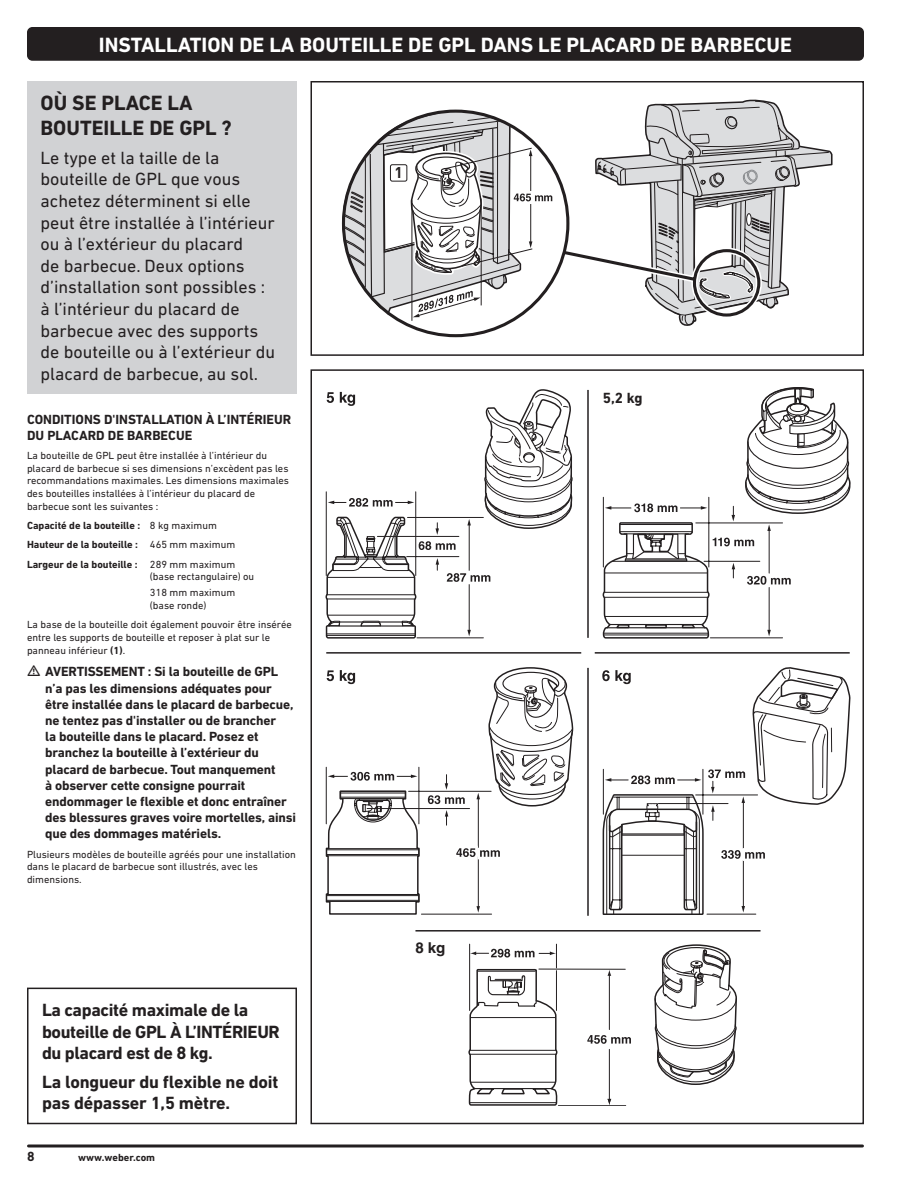
<style>
.page{position:relative;width:918px;height:1188px;background:#fff}
.page>*{position:absolute;margin:0;border:0;box-sizing:border-box;transform-origin:0 0}
.t1{font:700 21px "DIN Next LT Pro";color:#fff}
.t2{font:700 21px/25.2px "DIN Next LT Pro";color:#231f20}
.t3{font:18px/21.6px "DIN Next LT Pro";color:#231f20}
.t4{font:700 18px/21.6px "DIN Next LT Pro";letter-spacing:-.02em;color:#231f20}
.t5{font:700 15.45px "DIN Pro";color:#231f20}
.t6{font:700 15px "DIN Next LT Pro";color:#231f20}
.t7{font:700 15px "Helvetica LT Std";color:#231f20}
.t8{font:700 13.5px/16.2px "DIN Next LT Pro";letter-spacing:-.01em;color:#231f20}
.t9{font:10.5px/12.6px "DIN Next LT Pro";color:#231f20}
.t10{font:700 10.5px/19.4px "DIN Next LT Pro";color:#231f20}
.s1{font-weight:400}
.s2{font-weight:700}
</style>
<div class="page">
<div style="left:27px;top:27px;width:837px;height:34px;background:#231f20;border-radius:5px"></div>
<svg style="left:28px;top:1144px;width:834px;height:4px;background:#595657"></svg>
<svg style="left:327px;top:670px;width:7px;height:11px"></svg>
<svg style="left:340px;top:670px;width:15px;height:14px"></svg>
<hr style="left:326px;top:652px;width:255px;height:2px;background:#231f20">
<hr style="left:595px;top:652px;width:255px;height:2px;background:#231f20">
<hr style="left:415px;top:930px;width:346px;height:2px;background:#231f20">
<hr style="left:478px;top:798px;width:1px;height:109px;background:#231f20">
<svg style="left:477px;top:906px;width:3px;height:7px"></svg>
<hr style="left:409px;top:791px;width:82px;height:1px;background:#231f20">
<hr style="left:421px;top:914px;width:71px;height:1px;background:#231f20">
<hr style="left:367px;top:808px;width:103px;height:1px;background:#231f20">
<svg style="left:326px;top:767px;width:94px;height:148px"></svg>
<svg style="left:428px;top:667px;width:146px;height:206px"></svg>
<svg style="left:326px;top:387px;width:524px;height:252px"></svg>
<hr style="left:587px;top:390px;width:2px;height:248px;background:#231f20">
<hr style="left:539px;top:969px;width:86px;height:1px;background:#231f20">
<hr style="left:558px;top:1105px;width:68px;height:1px;background:#231f20">
<hr style="left:609px;top:1049px;width:1px;height:51px;background:#231f20">
<svg style="left:608px;top:1099px;width:3px;height:6px"></svg>
<svg style="left:587px;top:667px;width:263px;height:419px"></svg>
<svg style="left:468px;top:931px;width:90px;height:175px"></svg>
<div style="left:27px;top:81px;width:270px;height:312px;background:#d1d2d4"></div>
<div style="left:27px;top:988px;width:270px;height:136px;border:2px solid #231f20"></div>
<svg style="left:342px;top:101px;width:487px;height:225px"></svg>
<div style="left:390px;top:165px;width:17px;height:16px;background:#fff;border-radius:2px"></div>
<div style="left:390px;top:164px;width:17px;height:18px;border:1px solid #231f20;border-radius:2px"></div>
<div style="left:310px;top:81px;width:554px;height:275px;border:2px solid #231f20"></div>
<div style="left:600px;top:384px;width:73px;height:27px;background:#fff"></div>
<h1 class="t1" style="left:99px;top:32px;width:695px">INSTALLATION DE LA BOUTEILLE DE GPL DANS LE PLACARD DE BARBECUE</h1>
<h1 class="t2" style="left:40px;top:90px;width:193px">OÙ SE PLACE LA<br>BOUTEILLE DE GPL ?</h1>
<p class="t3" style="left:40px;top:147px;width:236px">Le type et la taille de la bouteille de GPL que vous achetez déterminent si elle peut être installée à l’intérieur ou à l’extérieur du placard<br>de barbecue. Deux options d’installation sont possibles : à l’intérieur du placard de barbecue avec des supports de bouteille ou à l’extérieur du placard de barbecue, au sol.</p>
<p class="t8" style="left:27px;top:411px;width:266px">CONDITIONS D'INSTALLATION À L’INTÉRIEUR<br>DU PLACARD DE BARBECUE</p>
<p class="t9" style="left:27px;top:449px;width:264px">La bouteille de GPL peut être installée à l’intérieur du placard de barbecue si ses dimensions n’excèdent pas les recommandations maximales. Les dimensions maximales des bouteilles installées à l’intérieur du placard de barbecue sont les suivantes :</p>
<p class="t10" style="left:27px;top:516px;width:210px">Capacité de la bouteille : <span class="s1">8 kg maximum<br></span>Hauteur de la bouteille : <span class="s1">465 mm maximum<br></span>Largeur de la bouteille : <span class="s1">289 mm maximum</span></p>
<p class="t9" style="left:150px;top:569px;width:106px;line-height:16px">(base rectangulaire) ou<br>318 mm maximum</p>
<p class="t9" style="left:27px;top:596px;width:266px;line-height:19.4px;text-indent:123px">(base ronde)<br>La base de la bouteille doit également pouvoir être insérée</p>
<p class="t9" style="left:27px;top:631px;width:245px">entre les supports de bouteille et reposer à plat sur le panneau inférieur <span class="s2">(1)</span>.</p>
<p class="t8" style="left:45px;top:664px;width:253px">AVERTISSEMENT : Si la bouteille de GPL n’a pas les dimensions adéquates pour être installée dans le placard de barbecue, ne tentez pas d'installer ou de brancher<br>la bouteille dans le placard. Posez et branchez la bouteille à l’extérieur du placard de barbecue. Tout manquement<br>à observer cette consigne pourrait endommager le flexible et donc entraîner des blessures graves voire mortelles, ainsi que des dommages matériels.</p>
<p class="t9" style="left:27px;top:848px;width:270px">Plusieurs modèles de bouteille agréés pour une installation dans le placard de barbecue sont illustrés, avec les dimensions.</p>
<h2 class="t4" style="left:42px;top:999px;width:239px">La capacité maximale de la bouteille de GPL À L’INTÉRIEUR du placard est de 8 kg.</h2>
<h2 class="t4" style="left:42px;top:1071px;width:238px">La longueur du flexible ne doit pas dépasser 1,5 mètre.</h2>
<p class="t8" style="left:27px;top:1148px;width:9px">8</p>
<p class="t10" style="left:78px;top:1148px;width:78px">www.weber.com</p>
<h3 class="t5" style="left:394px;top:160px;width:10px">1</h3>
<h3 class="t7" style="left:415px;top:938px;width:31px">8 kg</h3>
<h3 class="t6" style="left:603px;top:389px;width:41px">5,2 kg</h3>
</div>
